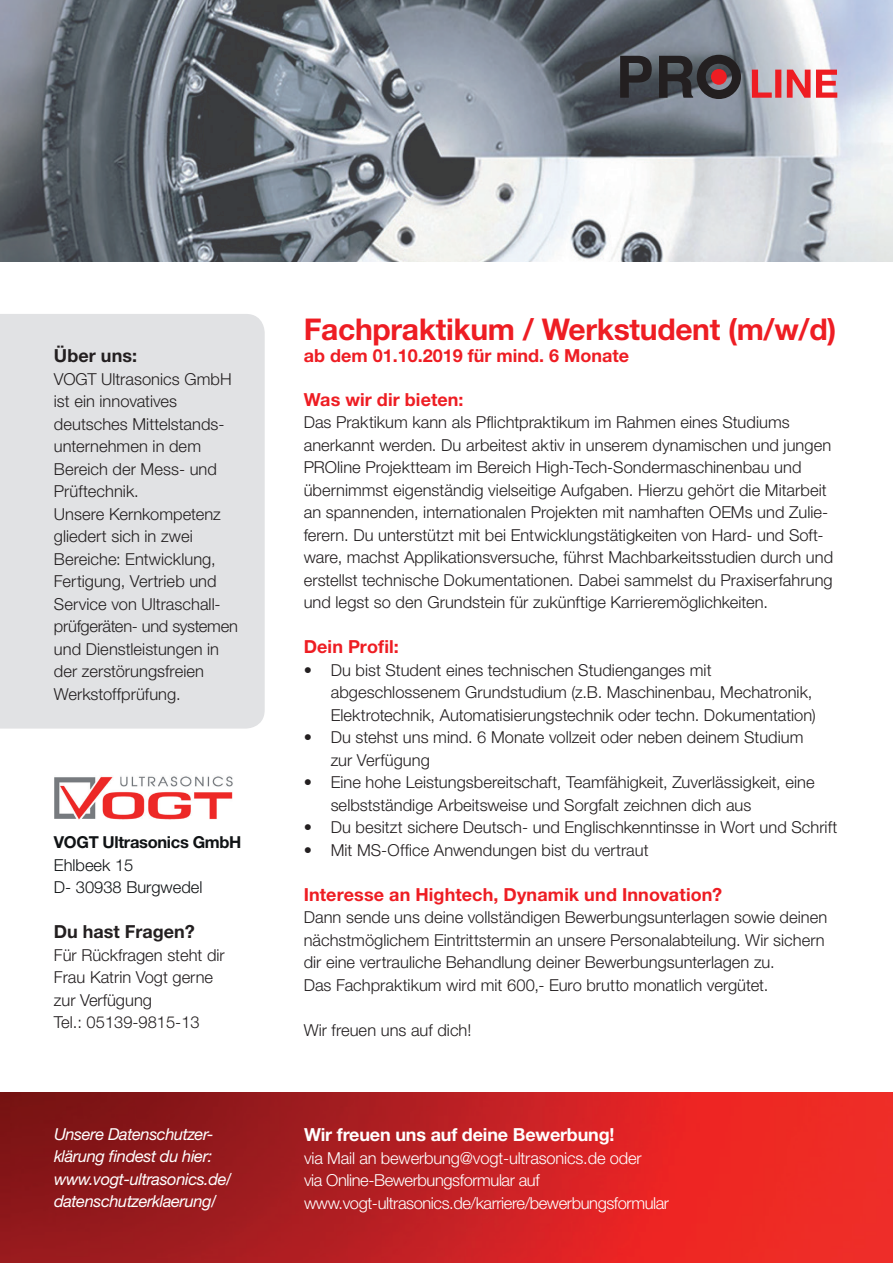
<style>
.page{position:relative;width:893px;height:1263px;background:#fff}
.page>*{position:absolute;margin:0;border:0;box-sizing:border-box;transform-origin:0 0}
.t1{font:700 58.2px "Helvetica";color:#231f20}
.t2{font:700 30px "Helvetica Neue LT Std";letter-spacing:-.01em;color:#ee1d23}
.t3{font:700 18px "Helvetica Neue LT Std";letter-spacing:.005em;color:#ee1d23}
.t4{font:700 18px "Helvetica Neue LT Std";letter-spacing:-.01em;color:#fff}
.t5{font:700 18px "Helvetica Neue LT Std";color:#231f20}
.t6{font:300 16.5px/22.5px "Helvetica Neue LT Std";color:#231f20}
.t7{font:300 16.5px "Helvetica Neue LT Std";letter-spacing:-.025em;color:#fff}
.t8{font:italic 16.5px/22.5px "Helvetica Neue LT Std";letter-spacing:-.025em;color:#fff}
.t9{font:300 16.5px/22.5px "Helvetica Neue LT Std";color:#101315}
.s1{font-weight:700}
</style>
<div class="page">
<img style="left:0;top:0;width:893px;height:261px">
<img style="left:0;top:1093px;width:893px;height:170px">
<svg style="left:697px;top:55px;width:44px;height:44px;background:#414347"></svg>
<div style="left:711px;top:69px;width:16px;height:16px;background:#ee1d23;border-radius:50%"></div>
<svg style="left:752px;top:70px;width:85px;height:28px;background:#df757c"></svg>
<div style="left:0;top:314px;width:265px;height:415px;background:#e1e2e4"></div>
<img style="left:54px;top:776px;width:179px;height:44px">
<p class="t1" style="left:615px;top:30px;width:82px">PR</p>
<p class="t5" style="left:54px;top:345px;width:85px">Über uns:</p>
<p class="t6" style="left:54px;top:367px;width:186px">VOGT Ultrasonics GmbH ist ein innovatives deutsches Mittelstands&shy;unternehmen in dem<br>Bereich der Mess- und<br>Prüftechnik.<br>Unsere Kernkompetenz gliedert sich in zwei<br>Bereiche: Entwicklung,<br>Fertigung, Vertrieb und<br>Service von Ultraschall&shy;prüfgeräten- und systemen und Dienstleistungen in der zerstörungsfreien<br>Werkstoffprüfung.</p>
<p class="t9" style="left:54px;top:831px;width:189px"><span class="s1">VOGT Ultrasonics GmbH<br></span>Ehlbeek 15<br>D- 30938 Burgwedel</p>
<p class="t5" style="left:54px;top:921px;width:143px">Du hast Fragen?</p>
<p class="t6" style="left:54px;top:943px;width:172px">Für Rückfragen steht dir<br>Frau Katrin Vogt gerne zur Verfügung</p>
<p class="t6" style="left:54px;top:1011px;width:147px">Tel.: 05139-9815-13</p>
<p class="t8" style="left:54px;top:1122px;width:161px">Unsere Datenschutzer-</p>
<p class="t8" style="left:54px;top:1145px;width:160px">klärung findest du hier:</p>
<p class="t8" style="left:54px;top:1167px;width:179px">www.vogt-ultrasonics.de/ datenschutzerklaerung/</p>
<p class="t2" style="left:304px;top:311px;width:534px">Fachpraktikum / Werkstudent (m/w/d)</p>
<p class="t3" style="left:304px;top:345px;width:327px">ab dem 01.10.2019 für mind. 6 Monate</p>
<p class="t3" style="left:304px;top:388px;width:161px">Was wir dir bieten:</p>
<p class="t6" style="left:304px;top:411px;width:531px">Das Praktikum kann als Pflichtpraktikum im Rahmen eines Studiums anerkannt werden. Du arbeitest aktiv in unserem dynamischen und jungen PROline Projektteam im Bereich High-Tech-Sondermaschinenbau und übernimmst eigenständig vielseitige Aufgaben. Hierzu gehört die Mitarbeit an spannenden, internationalen Projekten mit namhaften OEMs und Zulie&shy;ferern. Du unterstützt mit bei Entwicklungstätigkeiten von Hard- und Soft&shy;ware, machst Applikationsversuche, führst Machbarkeitsstudien durch und erstellst technische Dokumentationen. Dabei sammelst du Praxiserfahrung und legst so den Grundstein für zukünftige Karrieremöglichkeiten.</p>
<p class="t3" style="left:304px;top:636px;width:97px">Dein Profil:</p>
<p class="t6" style="left:331px;top:658px;width:487px;text-indent:-27px">• Du bist Student eines technischen Studienganges mit abgeschlossenem Grundstudium (z.B. Maschinenbau, Mechatronik,<br>Elektrotechnik, Automatisierungstechnik oder techn. Dokumentation)</p>
<p class="t6" style="left:331px;top:726px;width:474px;text-indent:-27px">• Du stehst uns mind. 6 Monate vollzeit oder neben deinem Studium zur Verfügung</p>
<p class="t6" style="left:331px;top:771px;width:485px;text-indent:-27px">• Eine hohe Leistungsbereitschaft, Teamfähigkeit, Zuverlässigkeit, eine selbstständige Arbeitsweise und Sorgfalt zeichnen dich aus</p>
<p class="t6" style="left:304px;top:816px;width:535px">• Du besitzt sichere Deutsch- und Englischkenntinsse in Wort und Schrift</p>
<p class="t6" style="left:304px;top:838px;width:346px">• Mit MS-Office Anwendungen bist du vertraut</p>
<p class="t3" style="left:304px;top:883px;width:420px">Interesse an Hightech, Dynamik und Innovation?</p>
<p class="t6" style="left:304px;top:906px;width:525px">Dann sende uns deine vollständigen Bewerbungsunterlagen sowie deinen nächstmöglichem Eintrittstermin an unsere Personalabteilung. Wir sichern dir eine vertrauliche Behandlung deiner Bewerbungsunterlagen zu.</p>
<p class="t6" style="left:304px;top:973px;width:466px">Das Fachpraktikum wird mit 600,- Euro brutto monatlich vergütet.</p>
<p class="t6" style="left:304px;top:1018px;width:169px">Wir freuen uns auf dich!</p>
<p class="t4" style="left:304px;top:1123px;width:312px">Wir freuen uns auf deine Bewerbung!</p>
<p class="t7" style="left:304px;top:1147px;width:339px">via Mail an bewerbung@vogt-ultrasonics.de oder</p>
<p class="t7" style="left:304px;top:1170px;width:237px">via Online-Bewerbungsformular auf</p>
<p class="t7" style="left:304px;top:1192px;width:367px">www.vogt-ultrasonics.de/karriere/bewerbungsformular</p>
</div>
